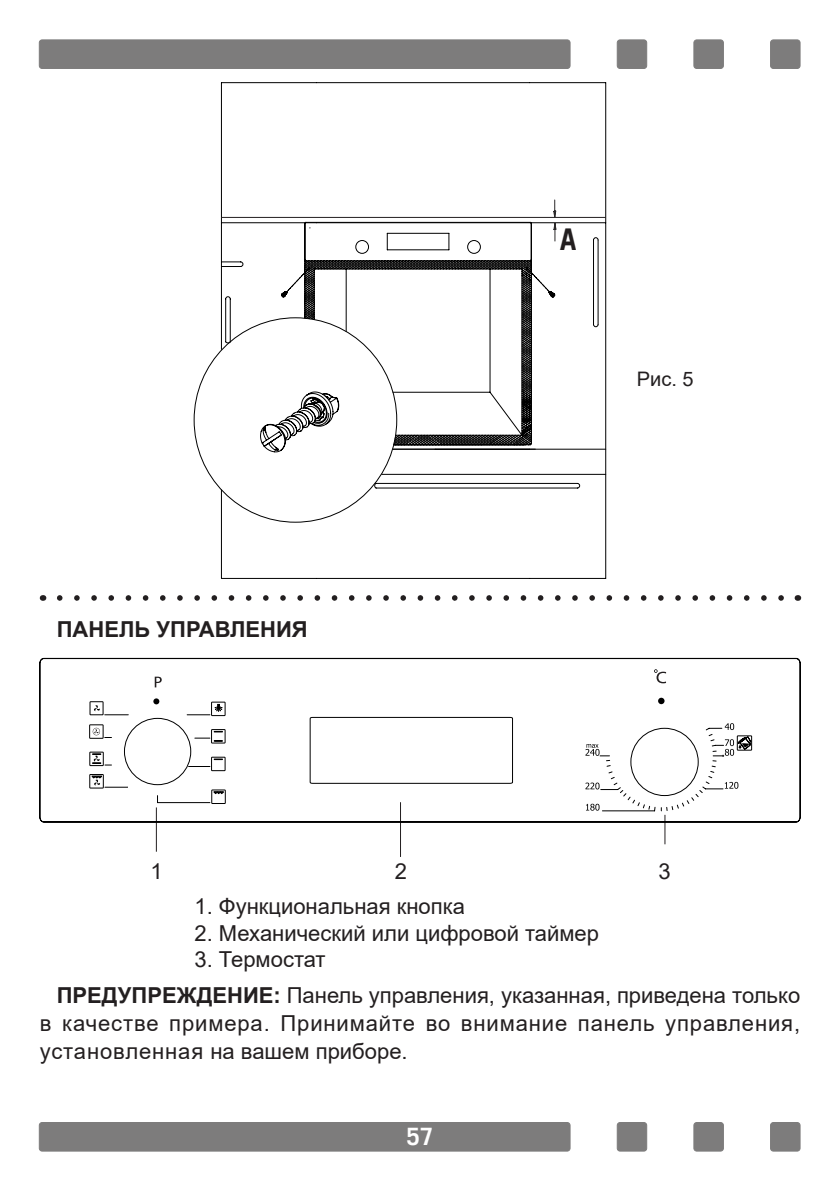
<style>
.page{position:relative;width:840px;height:1191px;background:#fff}
.page>*{position:absolute;margin:0;border:0;box-sizing:border-box;transform-origin:0 0}
.t1{font:700 30px "Trade Gothic";color:#231f20}
.t2{font:700 24px "Trade Gothic";color:#fff}
.t3{font:22px/28px "Arial";color:#231f20;text-align:justify}
.t4{font:700 22px "Arial";color:#231f20}
.t5{font:20px "Arial";color:#231f20}
.s1{font-weight:700}
</style>
<div class="page">
<div style="left:39px;top:40px;width:530px;height:28px;background:#7d7c7c;border-radius:3px"></div>
<div style="left:39px;top:40px;width:531px;height:29px;border:1px solid #7d7c7c;border-radius:3px"></div>
<div style="left:770px;top:40px;width:29px;height:28px;background:#7d7c7c;border-radius:3px"></div>
<div style="left:769px;top:40px;width:30px;height:29px;border:1px solid #7d7c7c;border-radius:3px"></div>
<div style="left:617px;top:40px;width:29px;height:28px;background:#7d7c7c;border-radius:3px"></div>
<div style="left:616px;top:40px;width:30px;height:29px;border:1px solid #7d7c7c;border-radius:3px"></div>
<div style="left:693px;top:40px;width:30px;height:28px;background:#7d7c7c;border-radius:3px"></div>
<div style="left:693px;top:40px;width:30px;height:29px;border:1px solid #7d7c7c;border-radius:3px"></div>
<div style="left:39px;top:1122px;width:530px;height:29px;background:#7d7c7c;border-radius:3px"></div>
<div style="left:39px;top:1122px;width:531px;height:29px;border:1px solid #7d7c7c;border-radius:3px"></div>
<div style="left:770px;top:1122px;width:29px;height:29px;background:#7d7c7c;border-radius:3px"></div>
<div style="left:769px;top:1122px;width:30px;height:29px;border:1px solid #7d7c7c;border-radius:3px"></div>
<div style="left:617px;top:1122px;width:29px;height:29px;background:#7d7c7c;border-radius:3px"></div>
<div style="left:616px;top:1122px;width:30px;height:29px;border:1px solid #7d7c7c;border-radius:3px"></div>
<div style="left:693px;top:1122px;width:30px;height:29px;background:#7d7c7c;border-radius:3px"></div>
<div style="left:693px;top:1122px;width:30px;height:29px;border:1px solid #7d7c7c;border-radius:3px"></div>
<svg style="left:220px;top:82px;width:386px;height:497px"></svg>
<svg style="left:225px;top:221px;width:381px;height:268px"></svg>
<svg style="left:259px;top:292px;width:260px;height:161px"></svg>
<svg style="left:304px;top:260px;width:227px;height:7px;background:#1e1e1e"></svg>
<svg style="left:281px;top:267px;width:273px;height:179px"></svg>
<hr style="left:221px;top:217px;width:384px;height:1px;background:#231f20">
<svg style="left:552px;top:199px;width:4px;height:43px"></svg>
<svg style="left:60px;top:595px;width:724px;height:6px"></svg>
<hr style="left:156px;top:807px;width:1px;height:44px;background:#231f20">
<hr style="left:400px;top:802px;width:1px;height:55px;background:#231f20">
<svg style="left:585px;top:822px;width:165px;height:22px"></svg>
<svg style="left:40px;top:658px;width:759px;height:164px"></svg>
<p class="t4" style="left:57px;top:613px;width:252px">ПАНЕЛЬ УПРАВЛЕНИЯ</p>
<h1 class="t1" style="left:559px;top:227px;width:18px">A</h1>
<p class="t5" style="left:636px;top:365px;width:58px">Рис. 5</p>
<p class="t3" style="left:150px;top:857px;width:14px">1</p>
<p class="t3" style="left:394px;top:857px;width:14px">2</p>
<p class="t3" style="left:658px;top:857px;width:14px">3</p>
<p class="t3" style="left:194px;top:892px;width:272px">1. Функциональная кнопка</p>
<p class="t3" style="left:194px;top:918px;width:406px">2. Механический или цифровой таймер</p>
<p class="t3" style="left:194px;top:945px;width:133px">3. Термостат</p>
<p class="t3" style="left:40px;top:981px;width:761px;text-indent:17px"><span class="s1">ПРЕДУПРЕЖДЕНИЕ:</span> Панель управления, указанная, приведена только в качестве примера. Принимайте во внимание панель управления, установленная на вашем приборе.</p>
<p class="t2" style="left:406px;top:1127px;width:28px">57</p>
</div>
